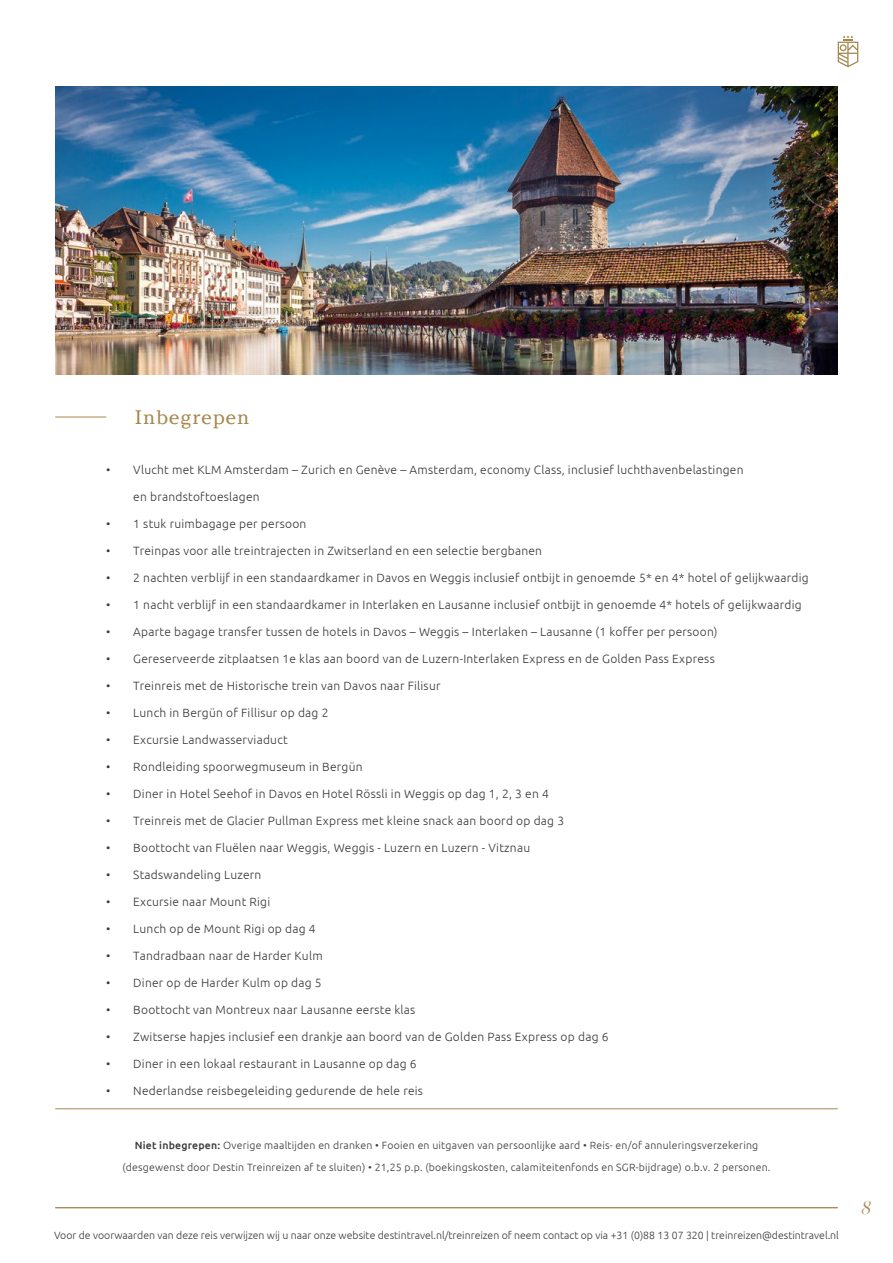
<style>
.page{position:relative;width:893px;height:1263px;background:#fff}
.page>*{position:absolute;margin:0;border:0;box-sizing:border-box;transform-origin:0 0}
.t1{font:19.5px "Argesta Text";letter-spacing:.02em;color:#a5884e}
.t2{font:italic 18px "Argesta Hairline";color:#a5884e}
.t3{font:300 12px "Ubuntu";letter-spacing:.02em;color:#383837}
.t4{font:300 10.5px/22.5px "Ubuntu";letter-spacing:.02em;color:#383837;text-align:center}
.t5{font:300 10.5px "Ubuntu";color:#383837}
.s1{font-weight:500}
</style>
<div class="page">
<svg style="left:838px;top:36px;width:20px;height:31px"></svg>
<hr style="left:55px;top:1207px;width:783px;height:1px;background:#a5884e">
<hr style="left:55px;top:1108px;width:783px;height:1px;background:#a5884e">
<hr style="left:55px;top:417px;width:51px;height:1px;background:#a5884e">
<img style="left:55px;top:87px;width:783px;height:288px">
<h1 class="t1" style="left:135px;top:406px;width:117px">Inbegrepen</h1>
<p class="t3" style="left:106px;top:462px;width:639px">• Vlucht met KLM Amsterdam – Zurich en Genève – Amsterdam, economy Class, inclusief luchthavenbelastingen</p>
<p class="t3" style="left:133px;top:489px;width:128px">en brandstoftoeslagen</p>
<p class="t3" style="left:106px;top:516px;width:202px">• 1 stuk ruimbagage per persoon</p>
<p class="t3" style="left:106px;top:543px;width:437px">• Treinpas voor alle treintrajecten in Zwitserland en een selectie bergbanen</p>
<p class="t3" style="left:106px;top:570px;width:704px">• 2 nachten verblijf in een standaardkamer in Davos en Weggis inclusief ontbijt in genoemde 5* en 4* hotel of gelijkwaardig</p>
<p class="t3" style="left:106px;top:597px;width:697px">• 1 nacht verblijf in een standaardkamer in Interlaken en Lausanne inclusief ontbijt in genoemde 4* hotels of gelijkwaardig</p>
<p class="t3" style="left:106px;top:624px;width:613px">• Aparte bagage transfer tussen de hotels in Davos – Weggis – Interlaken – Lausanne (1 koffer per persoon)</p>
<p class="t3" style="left:106px;top:651px;width:610px">• Gereserveerde zitplaatsen 1e klas aan boord van de Luzern-Interlaken Express en de Golden Pass Express</p>
<p class="t3" style="left:106px;top:678px;width:336px">• Treinreis met de Historische trein van Davos naar Filisur</p>
<p class="t3" style="left:106px;top:705px;width:224px">• Lunch in Bergün of Fillisur op dag 2</p>
<p class="t3" style="left:106px;top:732px;width:183px">• Excursie Landwasserviaduct</p>
<p class="t3" style="left:106px;top:759px;width:258px">• Rondleiding spoorwegmuseum in Bergün</p>
<p class="t3" style="left:106px;top:786px;width:444px">• Diner in Hotel Seehof in Davos en Hotel Rössli in Weggis op dag 1, 2, 3 en 4</p>
<p class="t3" style="left:106px;top:813px;width:459px">• Treinreis met de Glacier Pullman Express met kleine snack aan boord op dag 3</p>
<p class="t3" style="left:106px;top:840px;width:425px">• Boottocht van Fluëlen naar Weggis, Weggis - Luzern en Luzern - Vitznau</p>
<p class="t3" style="left:106px;top:867px;width:157px">• Stadswandeling Luzern</p>
<p class="t3" style="left:106px;top:894px;width:165px">• Excursie naar Mount Rigi</p>
<p class="t3" style="left:106px;top:921px;width:211px">• Lunch op de Mount Rigi op dag 4</p>
<p class="t3" style="left:106px;top:948px;width:218px">• Tandradbaan naar de Harder Kulm</p>
<p class="t3" style="left:106px;top:975px;width:217px">• Diner op de Harder Kulm op dag 5</p>
<p class="t3" style="left:106px;top:1002px;width:311px">• Boottocht van Montreux naar Lausanne eerste klas</p>
<p class="t3" style="left:106px;top:1029px;width:504px">• Zwitserse hapjes inclusief een drankje aan boord van de Golden Pass Express op dag 6</p>
<p class="t3" style="left:106px;top:1056px;width:312px">• Diner in een lokaal restaurant in Lausanne op dag 6</p>
<p class="t3" style="left:106px;top:1083px;width:318px">• Nederlandse reisbegeleiding gedurende de hele reis</p>
<p class="t4" style="left:123px;top:1134px;width:649px"><span class="s1">Niet inbegrepen:</span> Overige maaltijden en dranken • Fooien en uitgaven van persoonlijke aard • Reis- en/of annuleringsverzekering (desgewenst door Destin Treinreizen af te sluiten) • 21,25 p.p. (boekingskosten, calamiteitenfonds en SGR-bijdrage) o.b.v. 2 personen.</p>
<p class="t5" style="left:54px;top:1229px;width:786px">Voor de voorwaarden van deze reis verwijzen wij u naar onze website destintravel.nl/treinreizen of neem contact op via +31 (0)88 13 07 320 | treinreizen@destintravel.nl</p>
<h2 class="t2" style="left:860px;top:1197px;width:12px">8</h2>
</div>
